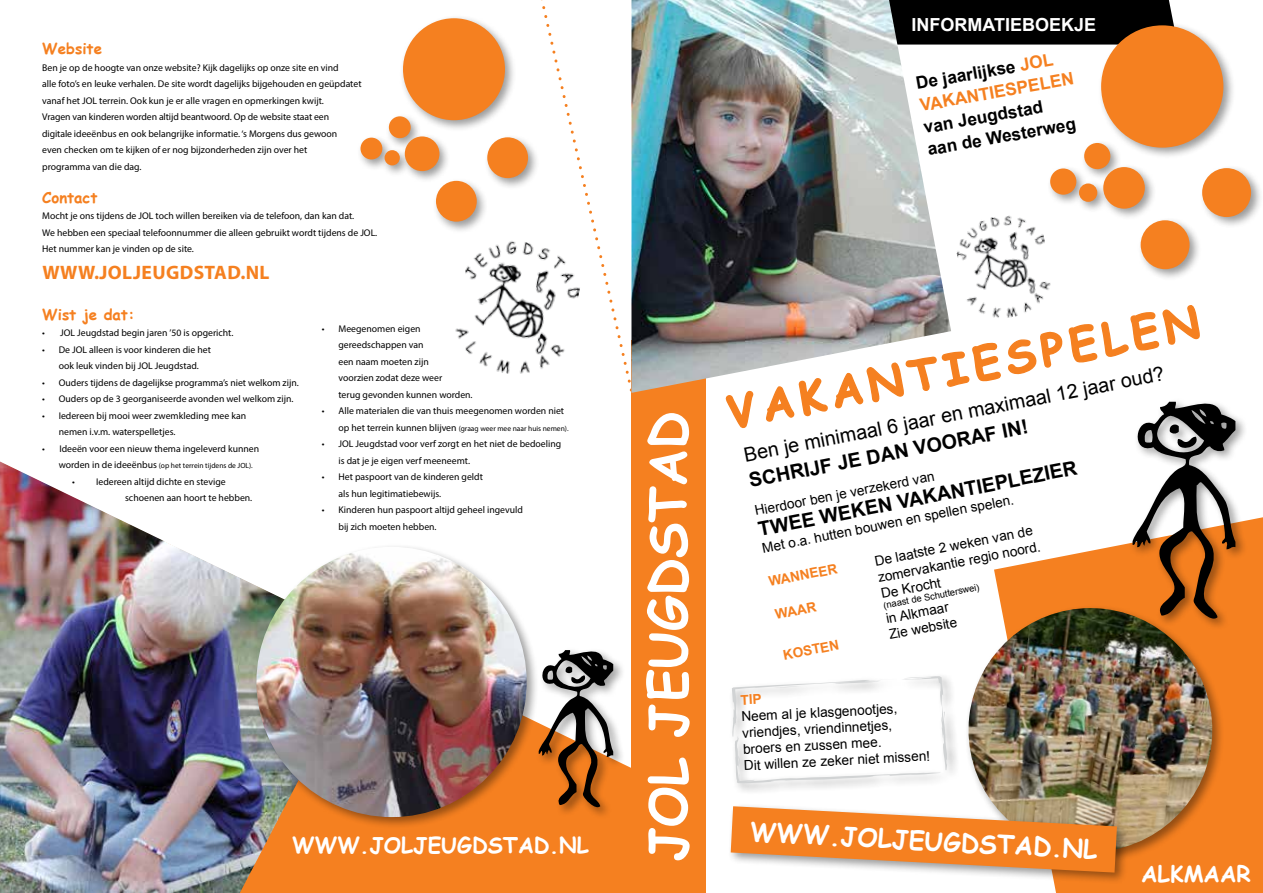
<style>
.page{position:relative;width:1263px;height:893px;background:#fff}
.page>*{position:absolute;margin:0;border:0;box-sizing:border-box;transform-origin:0 0}
.t1{font:700 51.75px "Comic Sans MS";color:#fff}
.t2{font:700 43.35px "Comic Sans MS";color:#f58020}
.t3{font:700 25.5px "Comic Sans MS";color:#fff}
.t4{font:700 22.5px "Comic Sans MS";color:#fff}
.t5{font:700 21.75px "Comic Sans MS";color:#fff}
.t6{font:700 19.8px "Arial";color:#000}
.t7{font:19.8px "Arial";color:#000}
.t8{font:700 19.5px "Myriad Pro";letter-spacing:.02em;color:#f58020}
.t9{font:700 18px "Arial";color:#fff}
.t10{font:700 17.25px/22.4px "Arial";color:#f58020}
.t11{font:700 17.25px/22.4px "Arial";color:#000}
.t12{font:700 15px "Comic Sans MS";color:#f58020}
.t13{font:13.65px/16.4px "Arial";color:#000}
.t14{font:700 13.65px "Arial";color:#f58020}
.t15{font:9.75px/16.5px "Myriad Pro";color:#000}
.t16{font:9.3px "Arial";color:#000}
.t17{font:7.5px "Myriad Pro";color:#000}
.s1{font-size:9.75px}
.s2{color:#000}
</style>
<div class="page">
<div style="left:371px;top:765px;width:260px;height:128px;background:#f58020"></div>
<img style="left:0;top:461px;width:371px;height:432px">
<div style="left:252px;top:543px;width:287px;height:287px;background:#000;opacity:.4"></div>
<img style="left:256px;top:547px;width:271px;height:270px;border-radius:135px">
<div style="left:535px;top:647px;width:90px;height:172px;background:#000;opacity:.4"></div>
<svg style="left:537px;top:645px;width:76px;height:166px"></svg>
<div style="left:357px;top:14px;width:183px;height:220px;background:#000;opacity:.4"></div>
<div style="left:403px;top:18px;width:102px;height:102px;background:#f58020;border-radius:50%"></div>
<div style="left:487px;top:137px;width:41px;height:41px;background:#f58020;border-radius:50%"></div>
<div style="left:436px;top:181px;width:41px;height:41px;background:#f58020;border-radius:50%"></div>
<div style="left:405px;top:136px;width:34px;height:35px;background:#f58020;border-radius:50%"></div>
<div style="left:389px;top:116px;width:22px;height:22px;background:#f58020;border-radius:50%"></div>
<div style="left:360px;top:138px;width:22px;height:21px;background:#f58020;border-radius:50%"></div>
<div style="left:385px;top:150px;width:15px;height:15px;background:#f58020;border-radius:50%"></div>
<svg style="left:532px;top:0;width:99px;height:392px"></svg>
<img style="left:448px;top:232px;width:139px;height:152px">
<div style="left:631px;top:340px;width:75px;height:553px;background:#f58020"></div>
<div style="left:951px;top:0;width:222px;height:45px;background:#000"></div>
<img style="left:631px;top:0;width:320px;height:393px">
<div style="left:1047px;top:21px;width:216px;height:261px;background:#000;opacity:.4"></div>
<div style="left:1101px;top:25px;width:122px;height:123px;background:#f58020;border-radius:50%"></div>
<div style="left:1202px;top:168px;width:49px;height:49px;background:#f58020;border-radius:50%"></div>
<div style="left:1141px;top:220px;width:48px;height:49px;background:#f58020;border-radius:50%"></div>
<div style="left:1103px;top:167px;width:42px;height:42px;background:#f58020;border-radius:50%"></div>
<div style="left:1084px;top:143px;width:26px;height:26px;background:#f58020;border-radius:50%"></div>
<div style="left:1050px;top:168px;width:26px;height:27px;background:#f58020;border-radius:50%"></div>
<div style="left:1079px;top:183px;width:18px;height:19px;background:#f58020;border-radius:50%"></div>
<svg style="left:725px;top:390px;width:29px;height:39px"></svg>
<svg style="left:766px;top:377px;width:63px;height:45px"></svg>
<svg style="left:835px;top:342px;width:166px;height:67px"></svg>
<svg style="left:1008px;top:331px;width:54px;height:44px"></svg>
<svg style="left:1068px;top:305px;width:132px;height:58px"></svg>
<svg style="left:994px;top:517px;width:269px;height:376px;fill:#f58020"></svg>
<div style="left:1129px;top:398px;width:119px;height:233px;background:#000;opacity:.4"></div>
<svg style="left:1130px;top:398px;width:105px;height:226px"></svg>
<div style="left:964px;top:604px;width:261px;height:260px;background:#000;opacity:.4"></div>
<img style="left:964px;top:608px;width:255px;height:251px">
<div style="left:727px;top:803px;width:402px;height:82px;background:#000;opacity:.4"></div>
<div style="left:728px;top:672px;width:231px;height:123px;background:#000;opacity:.4"></div>
<img style="left:956px;top:208px;width:102px;height:110px">
<svg style="left:731px;top:806px;width:386px;height:67px;background:#ec9954"></svg>
<svg style="left:731px;top:675px;width:216px;height:109px"></svg>
<h3 class="t12" style="left:42px;top:38px;width:61px">Website</h3>
<p class="t15" style="left:42px;top:59px;width:321px">Ben je op de hoogte van onze website? Kijk dagelijks op onze site en vind<br>alle foto’s en leuke verhalen. De site wordt dagelijks bijgehouden en geüpdatet vanaf het JOL terrein. Ook kun je er alle vragen en opmerkingen kwijt.<br>Vragen van kinderen worden altijd beantwoord. Op de website staat een<br>digitale ideeënbus en ook belangrijke informatie. ‘s Morgens dus gewoon<br>even checken om te kijken of er nog bijzonderheden zijn over het<br>programma van die dag.</p>
<h3 class="t12" style="left:42px;top:186px;width:57px">Contact</h3>
<p class="t15" style="left:42px;top:208px;width:337px">Mocht je ons tijdens de JOL toch willen bereiken via de telefoon, dan kan dat.<br>We hebben een speciaal telefoonnummer die alleen gebruikt wordt tijdens de JOL.<br>Het nummer kan je vinden op de site.</p>
<h3 class="t8" style="left:42px;top:260px;width:229px">WWW.JOLJEUGDSTAD.NL</h3>
<h3 class="t12" style="left:42px;top:303px;width:94px">Wist je dat:</h3>
<p class="t15" style="left:42px;top:325px;width:193px">• JOL Jeugdstad begin jaren ’50 is opgericht.</p>
<p class="t15" style="left:42px;top:341px;width:170px;text-align:center">• De JOL alleen is voor kinderen die het ook leuk vinden bij JOL Jeugdstad.</p>
<p class="t15" style="left:42px;top:374px;width:258px">• Ouders tijdens de dagelijkse programma’s niet welkom zijn.</p>
<p class="t15" style="left:42px;top:391px;width:253px">• Ouders op de 3 georganiseerde avonden wel welkom zijn.</p>
<p class="t15" style="left:59px;top:407px;width:189px;text-indent:-16px">• Iedereen bij mooi weer zwemkleding mee kan nemen i.v.m. waterspelletjes.</p>
<p class="t15" style="left:42px;top:440px;width:219px">• Ideeën voor een nieuw thema ingeleverd kunnen</p>
<p class="t17" style="left:59px;top:461px;width:196px"><span class="s1">worden in de ideeënbus</span> (op het terrein tijdens de JOL).</p>
<p class="t15" style="left:125px;top:473px;width:129px;text-indent:-53px">• Iedereen altijd dichte en stevige schoenen aan hoort te hebben.</p>
<p class="t15" style="left:338px;top:320px;width:136px;text-indent:-16px">• Meegenomen eigen gereedschappen van<br>een naam moeten zijn<br>voorzien zodat deze weer<br>terug gevonden kunnen worden.</p>
<p class="t15" style="left:322px;top:402px;width:244px">• Alle materialen die van thuis meegenomen worden niet</p>
<p class="t17" style="left:338px;top:424px;width:232px"><span class="s1">op het terrein kunnen blijven</span> (graag weer mee naar huis nemen).</p>
<p class="t15" style="left:338px;top:435px;width:224px;text-indent:-16px">• JOL Jeugdstad voor verf zorgt en het niet de bedoeling is dat je je eigen verf meeneemt.</p>
<p class="t15" style="left:338px;top:468px;width:146px;text-indent:-16px">• Het paspoort van de kinderen geldt als hun legitimatiebewijs.</p>
<p class="t15" style="left:338px;top:501px;width:186px;text-indent:-17px">• Kinderen hun paspoort altijd geheel ingevuld bij zich moeten hebben.</p>
<h3 class="t5" style="left:292px;top:829px;width:24px">www</h3>
<h3 class="t5" style="left:360px;top:829px;width:230px">.joljeugdstad.nl</h3>
<h3 class="t9" style="left:911px;top:13px;width:186px">INFORMATIEBOEKJE</h3>
<h3 class="t10" style="left:914px;top:73px;width:157px;rotate:-10deg"><span class="s2">D E JAARLI JKSE</span> JOL<br>VAKANTIESPELEN</h3>
<h3 class="t11" style="left:922px;top:117px;width:152px;rotate:-10deg">VAN JEUGDSTAD<br>AAN DE WESTERWEG</h3>
<h1 class="t1" style="left:629px;top:862px;width:452px;rotate:-90deg">jol jeugdstad</h1>
<h2 class="t2" style="left:938px;top:339px;width:165px;rotate:-11deg">IES PELEN</h2>
<h2 class="t2" style="left:721px;top:381px;width:142px;rotate:-11deg">VAKANT</h2>
<h3 class="t7" style="left:742px;top:442px;width:429px;rotate:-11deg">Ben je minimaal 6 jaar en maximaal 12 jaar oud?</h3>
<h3 class="t6" style="left:747px;top:468px;width:285px;rotate:-11deg">SCHRIJF JE DAN VOORAF IN!</h3>
<h3 class="t6" style="left:756px;top:516px;width:326px;rotate:-11deg">TWEE WEKEN VAKANTIEPLEZIER</h3>
<h3 class="t13" style="left:753px;top:503px;width:184px;rotate:-11deg">Hierdoor ben je verzekerd van</h3>
<h3 class="t13" style="left:761px;top:540px;width:258px;rotate:-11deg">Met o.a. hutten bouwen en spellen spelen.</h3>
<h3 class="t14" style="left:767px;top:573px;width:71px;rotate:-11deg">WANNEER</h3>
<h3 class="t13" style="left:873px;top:553px;width:167px;line-height:17.1px;rotate:-11deg">De laatste 2 weken van de zomervakantie regio noord.</h3>
<h3 class="t13" style="left:880px;top:586px;width:62px;rotate:-11deg">De Krocht</h3>
<p class="t16" style="left:882px;top:599px;width:99px;rotate:-11deg">(naast de Schutterswei)</p>
<h3 class="t14" style="left:773px;top:605px;width:43px;rotate:-11deg">WAAR</h3>
<h3 class="t13" style="left:884px;top:611px;width:65px;rotate:-11deg">in Alkmaar</h3>
<h3 class="t13" style="left:888px;top:627px;width:70px;rotate:-11deg">Zie website</h3>
<h3 class="t14" style="left:781px;top:646px;width:58px;rotate:-11deg">KOSTEN</h3>
<h3 class="t13" style="left:741px;top:708px;width:188px;rotate:-3deg">Neem al je klasgenootjes, vriendjes, vriendinnetjes, broers en zussen mee.<br>Dit willen ze zeker niet missen!</h3>
<h3 class="t3" style="left:831px;top:817px;width:270px;rotate:3deg">.joljeugdstad.nl</h3>
<h3 class="t4" style="left:1141px;top:857px;width:111px">ALKMAA r</h3>
</div>
